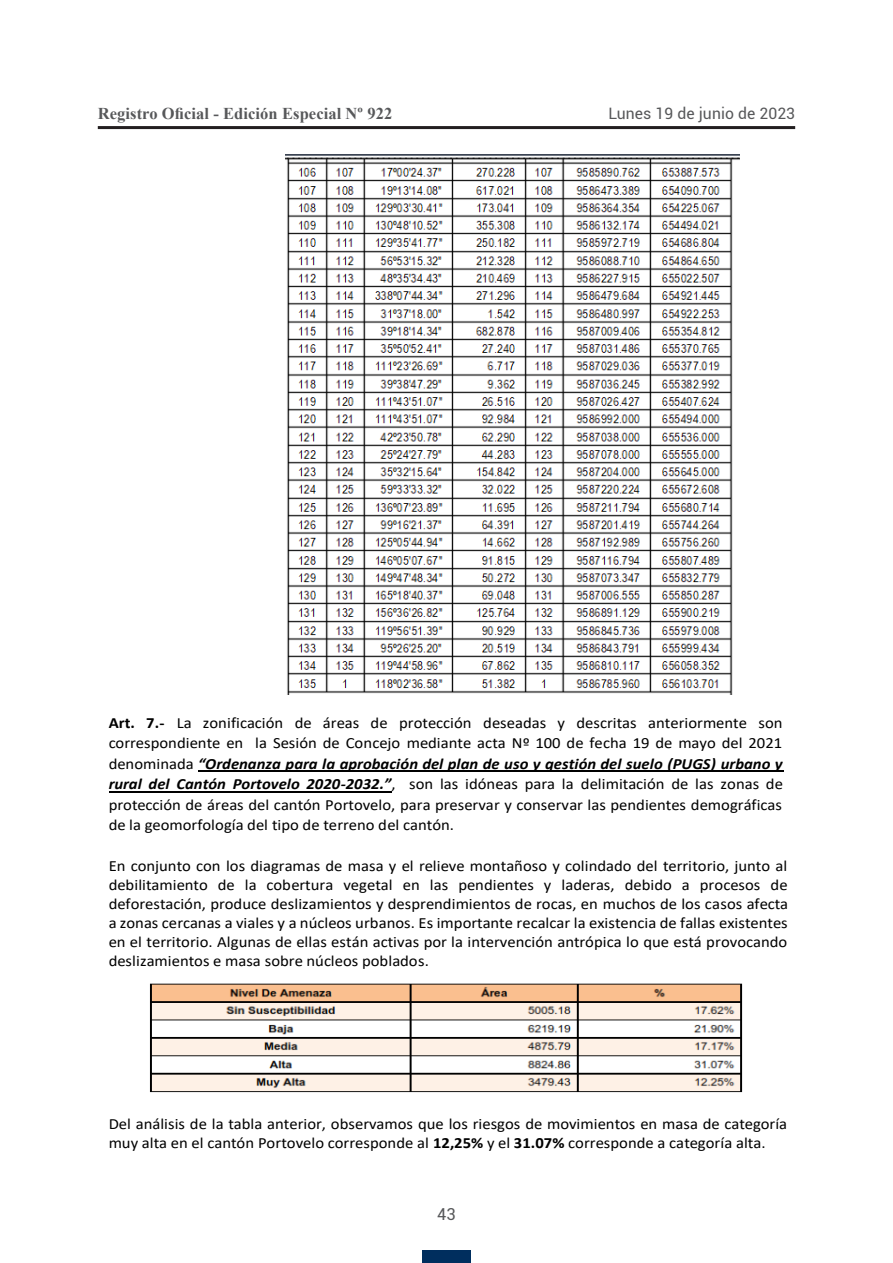
<style>
.page{position:relative;width:893px;height:1263px;background:#fff}
.page>*{position:absolute;margin:0;border:0;box-sizing:border-box;transform-origin:0 0}
.t1{font:700 16.5px "Times New Roman";letter-spacing:.005em;color:#57585a}
.t2{font:16.5px "Roboto";color:#57585a}
.t3{font:15.75px "Roboto";letter-spacing:.005em;color:#57585a}
.t4{font:15.6px/20.4px "Calibri";color:#000;text-align:justify;scale:1.07 1}
.s1{font-weight:700}
.s2{font-weight:700;font-style:italic}
</style>
<div class="page">
<hr style="left:98px;top:126px;width:697px;height:3px;background:#231f20">
<div style="left:422px;top:1250px;width:49px;height:13px;background:#002e5e"></div>
<img style="left:285px;top:154px;width:455px;height:541px">
<img style="left:150px;top:983px;width:593px;height:110px">
<hr style="left:198px;top:771px;width:585px;height:1px;background:#000">
<hr style="left:109px;top:791px;width:283px;height:1px;background:#000">
<p class="t1" style="left:98px;top:102px;width:296px">Registro Oficial - Edición Especial Nº 922</p>
<p class="t3" style="left:608px;top:102px;width:188px">Lunes 19 de junio de 2023</p>
<p class="t4" style="left:109px;top:712px;width:632px"><span class="s1">Art. 7.-</span> La zonificación de áreas de protección deseadas y descritas anteriormente son correspondiente en la Sesión de Concejo mediante acta Nº 100 de fecha 19 de mayo del 2021 denominada <span class="s2">“Ordenanza para la aprobación del plan de uso y gestión del suelo (PUGS) urbano y rural del Cantón Portovelo 2020-2032.”</span>, son las idóneas para la delimitación de las zonas de protección de áreas del cantón Portovelo, para preservar y conservar las pendientes demográficas de la geomorfología del tipo de terreno del cantón.</p>
<p class="t4" style="left:109px;top:856px;width:637px;line-height:19px">En conjunto con los diagramas de masa y el relieve montañoso y colindado del territorio, junto al debilitamiento de la cobertura vegetal en las pendientes y laderas, debido a procesos de deforestación, produce deslizamientos y desprendimientos de rocas, en muchos de los casos afecta a zonas cercanas a viales y a núcleos urbanos. Es importante recalcar la existencia de fallas existentes en el territorio. Algunas de ellas están activas por la intervención antrópica lo que está provocando deslizamientos e masa sobre núcleos poblados.</p>
<p class="t4" style="left:109px;top:1113px;width:636px;line-height:19.2px">Del análisis de la tabla anterior, observamos que los riesgos de movimientos en masa de categoría muy alta en el cantón Portovelo corresponde al <span class="s1">12,25%</span> y el <span class="s1">31.07%</span> corresponde a categoría alta.</p>
<p class="t2" style="left:437px;top:1203px;width:20px">43</p>
</div>
